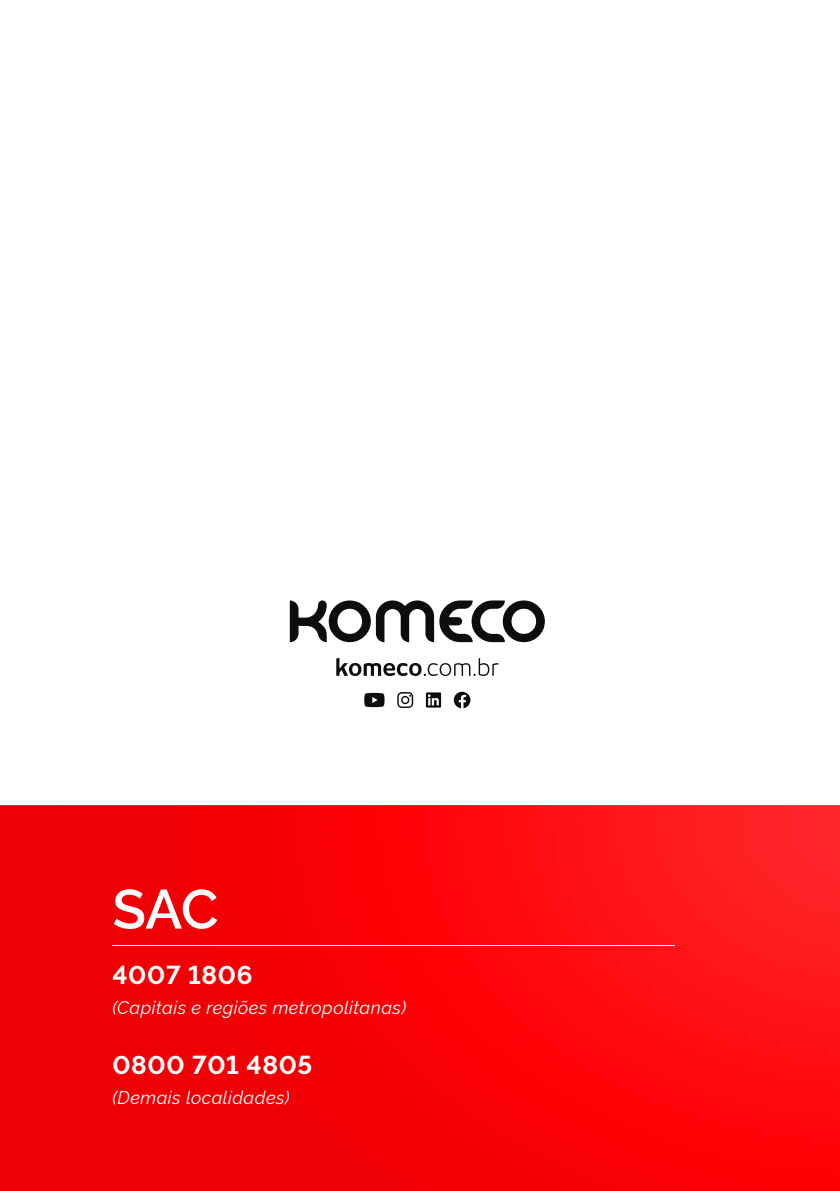
<style>
.page{position:relative;width:840px;height:1191px;background:#fff}
.page>*{position:absolute;margin:0;border:0;box-sizing:border-box;transform-origin:0 0}
.t1{font:600 55.2px "Rawline";color:#fff}
.t2{font:700 26px "Rawline";letter-spacing:.025em;color:#fff}
.t3{font:italic 18px "Rawline";letter-spacing:.025em;color:#fff}
</style>
<div class="page">
<img style="left:0;top:615px;width:839px;height:576px">
<svg style="left:289px;top:600px;width:255px;height:42px"></svg>
<svg style="left:336px;top:658px;width:162px;height:18px"></svg>
<svg style="left:397px;top:692px;width:16px;height:16px"></svg>
<svg style="left:364px;top:693px;width:20px;height:14px"></svg>
<svg style="left:425px;top:692px;width:16px;height:15px"></svg>
<svg style="left:453px;top:691px;width:17px;height:17px"></svg>
<hr style="left:112px;top:945px;width:562px;height:1px;background:#fff">
<h1 class="t1" style="left:112px;top:866px;width:107px">SAC</h1>
<h2 class="t2" style="left:112px;top:954px;width:141px">4007 1806</h2>
<p class="t3" style="left:112px;top:993px;width:295px">(Capitais e regiões metropolitanas)</p>
<h2 class="t2" style="left:112px;top:1044px;width:201px">0800 701 4805</h2>
<p class="t3" style="left:112px;top:1083px;width:179px">(Demais localidades)</p>
</div>
